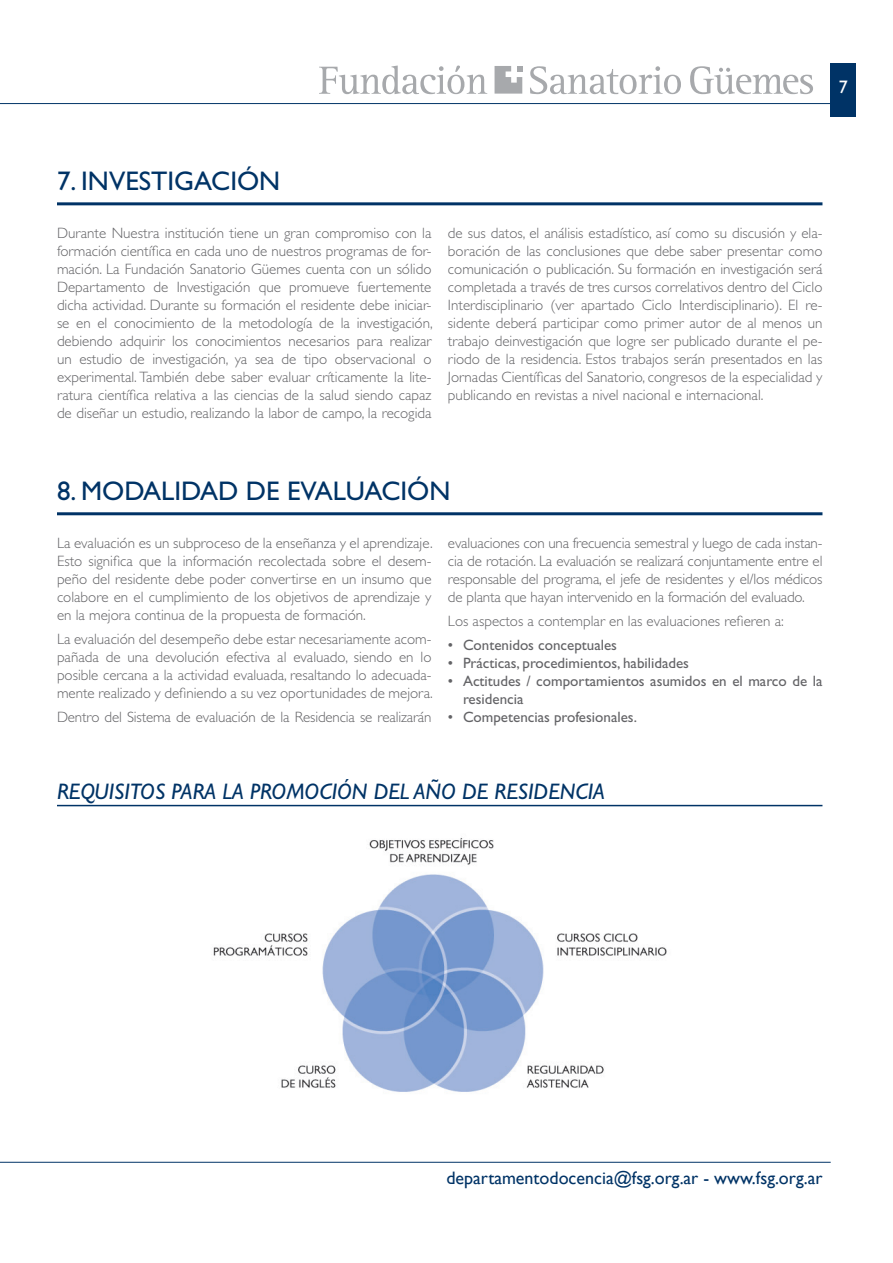
<style>
.page{position:relative;width:893px;height:1263px;background:#fff}
.page>*{position:absolute;margin:0;border:0;box-sizing:border-box;transform-origin:0 0}
.Título{font:27px "Gill Sans";color:#036}
.subtitulo{font:italic 22.5px "Gill Sans";color:#036}
.t1{font:18px "Gill Sans";color:#036}
.t2{font:18px "Gill Sans";color:#fff}
.texto_2_columnas{font:300 15px/18px "Gill Sans";color:#636366;text-align:justify}
.t3{font:15px/18px "Gill Sans";color:#636366}
</style>
<div class="page">
<div style="left:831px;top:64px;width:25px;height:53px;background:#036"></div>
<hr style="left:0;top:103px;width:850px;height:1px;background:#036">
<svg style="left:495px;top:66px;width:27px;height:28px"></svg>
<svg style="left:530px;top:66px;width:151px;height:28px"></svg>
<svg style="left:690px;top:66px;width:123px;height:28px"></svg>
<svg style="left:319px;top:66px;width:168px;height:28px"></svg>
<hr style="left:0;top:1162px;width:831px;height:1px;background:#036">
<hr style="left:57px;top:202px;width:765px;height:3px;background:#036">
<hr style="left:57px;top:512px;width:765px;height:3px;background:#036">
<hr style="left:57px;top:805px;width:765px;height:1px;background:#036">
<img style="left:213px;top:838px;width:454px;height:254px">
<p class="t2" style="left:839px;top:77px;width:10px">7</p>
<p class="Título" style="left:57px;top:166px;width:225px">7. INVESTIGACIÓN</p>
<p class="texto_2_columnas" style="left:57px;top:224px;width:377px">Durante Nuestra institución tiene un gran compromiso con la formación científica en cada uno de nuestros programas de for&shy;mación. La Fundación Sanatorio Güemes cuenta con un sólido Departamento de Investigación que promueve fuertemente dicha actividad. Durante su formación el residente debe iniciar&shy;se en el conocimiento de la metodología de la investigación, debiendo adquirir los conocimientos necesarios para realizar un estudio de investigación, ya sea de tipo observacional o experimental. También debe saber evaluar críticamente la lite&shy;ratura científica relativa a las ciencias de la salud siendo capaz de diseñar un estudio, realizando la labor de campo, la recogida</p>
<p class="texto_2_columnas" style="left:448px;top:224px;width:376px">de sus datos, el análisis estadístico, así como su discusión y ela&shy;boración de las conclusiones que debe saber presentar como comunicación o publicación. Su formación en investigación será completada a través de tres cursos correlativos dentro del Ciclo Interdisciplinario (ver apartado Ciclo Interdisciplinario). El re&shy;sidente deberá participar como primer autor de al menos un trabajo deinvestigación que logre ser publicado durante el pe&shy;riodo de la residencia. Estos trabajos serán presentados en las Jornadas Científicas del Sanatorio, congresos de la especialidad y publicando en revistas a nivel nacional e internacional.</p>
<p class="Título" style="left:57px;top:476px;width:395px">8. MODALIDAD DE EVALUACIÓN</p>
<p class="texto_2_columnas" style="left:57px;top:534px;width:377px">La evaluación es un subproceso de la enseñanza y el aprendizaje.<br>Esto significa que la información recolectada sobre el desem&shy;peño del residente debe poder convertirse en un insumo que colabore en el cumplimiento de los objetivos de aprendizaje y en la mejora continua de la propuesta de formación.</p>
<p class="texto_2_columnas" style="left:57px;top:630px;width:377px">La evaluación del desempeño debe estar necesariamente acom&shy;pañada de una devolución efectiva al evaluado, siendo en lo posible cercana a la actividad evaluada, resaltando lo adecuada&shy;mente realizado y definiendo a su vez oportunidades de mejora.</p>
<p class="texto_2_columnas" style="left:57px;top:708px;width:376px">Dentro del Sistema de evaluación de la Residencia se realizarán</p>
<p class="texto_2_columnas" style="left:448px;top:534px;width:376px">evaluaciones con una frecuencia semestral y luego de cada instan&shy;cia de rotación. La evaluación se realizará conjuntamente entre el responsable del programa, el jefe de residentes y el/los médicos de planta que hayan intervenido en la formación del evaluado.</p>
<p class="texto_2_columnas" style="left:448px;top:612px;width:337px">Los aspectos a contemplar en las evaluaciones refieren a:</p>
<p class="t3" style="left:448px;top:636px;width:170px">• Contenidos conceptuales</p>
<p class="t3" style="left:448px;top:654px;width:243px">• Prácticas, procedimientos, habilidades</p>
<p class="t3" style="left:463px;top:672px;width:361px;text-indent:-15px">• Actitudes / comportamientos asumidos en el marco de la residencia</p>
<p class="t3" style="left:448px;top:708px;width:190px">• Competencias profesionales.</p>
<p class="subtitulo" style="left:57px;top:778px;width:549px">REQUISITOS PARA LA PROMOCIÓN DEL AÑO DE RESIDENCIA</p>
<p class="t1" style="left:446px;top:1167px;width:378px">departamentodocencia@fsg.org.ar - www.fsg.org.ar</p>
</div>
